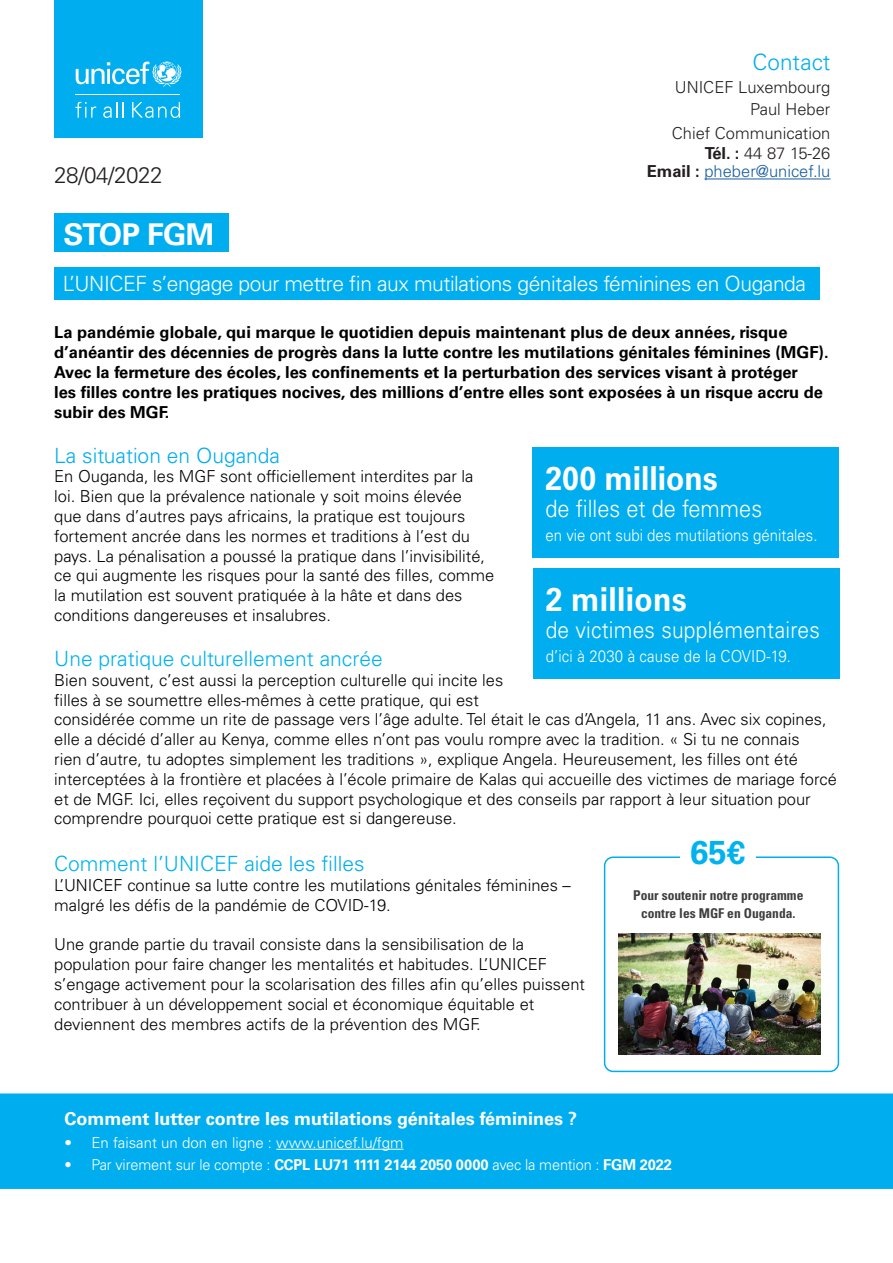
<style>
.page{position:relative;width:893px;height:1263px;background:#fff}
.page>*{position:absolute;margin:0;border:0;box-sizing:border-box;transform-origin:0 0}
.t1{font:700 33px "Univers LT Std";letter-spacing:.005em;color:#fff;scale:.91 1}
._02_Normal_Text_Para{font:700 33px "Univers LT Std";color:#00b3ef}
.t2{font:700 30px "Univers LT Std";letter-spacing:-.02em;color:#fff}
.t3{font:300 23.85px "Univers LT Std";color:#fff;scale:.91 1}
.t4{font:300 23.1px "Univers LT Std";letter-spacing:.01em;color:#fff;scale:.91 1}
.t5{font:300 22.5px "Univers LT Std";letter-spacing:-.02em;color:#231f20}
.Heading{font:300 22.5px "Univers LT Std";color:#00aeef}
.t6{font:300 21px "Univers LT Std";letter-spacing:-.02em;color:#fff}
.t7{font:300 21px "Univers LT Std";color:#00b3ef}
.t8{font:300 21px "Univers LT Std";color:#00aeef}
.Paragraph_Style_1{font:700 18px "Univers LT Std";color:#fff}
.t9{font:300 16.5px/19.8px "Univers LT Std";color:#000}
.t10{font:700 16.5px/19.8px "Univers LT Std";color:#000}
.t11{font:300 16.5px "Univers LT Std";color:#fff;scale:.91 1}
.Paragraph_Style_1-2{font:300 16.5px "Univers LT Std";color:#231f20}
.Paragraph_Style_1-3{font:300 16.5px/18px "Univers LT Std";color:#175d9e;text-align:right}
.t12{font:300 15px "Univers LT Std";letter-spacing:-.01em;color:#fff}
._02_Normal_Text_Para-2{font:700 condensed 13.5px/18px "Univers LT Std";color:#3e3e3f;text-align:center}
.s1{font-weight:700;color:#231f20}
.s2{color:#231f20}
.s3{color:#00aeef}
.s4{font-weight:700}
</style>
<div class="page">
<div style="left:54px;top:0;width:149px;height:137px;background:#00aeef"></div>
<svg style="left:75px;top:102px;width:21px;height:16px"></svg>
<svg style="left:103px;top:102px;width:21px;height:16px"></svg>
<svg style="left:132px;top:102px;width:48px;height:16px"></svg>
<svg style="left:76px;top:62px;width:105px;height:25px"></svg>
<hr style="left:75px;top:94px;width:105px;height:1px;background:#fff">
<div style="left:54px;top:213px;width:175px;height:39px;background:#00aeef"></div>
<div style="left:54px;top:267px;width:765px;height:33px;background:#00aeef"></div>
<hr style="left:704px;top:179px;width:126px;height:1px;background:#175d9e">
<div style="left:0;top:1093px;width:893px;height:96px;background:#00aeef"></div>
<hr style="left:276px;top:1149px;width:127px;height:1px;background:#fff">
<img style="left:619px;top:933px;width:201px;height:122px">
<div style="left:604px;top:856px;width:235px;height:216px;border:2px solid #00aeef;border-radius:9px"></div>
<div style="left:680px;top:834px;width:75px;height:35px;background:#fff"></div>
<div style="left:533px;top:447px;width:306px;height:110px;background:#00aeef"></div>
<div style="left:533px;top:568px;width:306px;height:111px;background:#00aeef"></div>
<p class="Heading" style="left:752px;top:49px;width:79px">Contact</p>
<p class="Paragraph_Style_1-2" style="left:675px;top:77px;width:157px">UNICEF Luxembourg</p>
<p class="Paragraph_Style_1-2" style="left:750px;top:99px;width:82px">Paul Heber</p>
<p class="Paragraph_Style_1-2" style="left:672px;top:123px;width:160px">Chief Communication</p>
<p class="Paragraph_Style_1-3" style="left:647px;top:144px;width:185px"><span class="s1">Tél. :</span> <span class="s2">44 87 15-26<br></span><span class="s1">Email :</span> pheber@unicef.lu</p>
<p class="t5" style="left:54px;top:162px;width:110px">28/04/2022</p>
<p class="t2" style="left:64px;top:217px;width:152px">STOP FGM</p>
<p class="t6" style="left:63px;top:271px;width:745px">L’UNICEF s’engage pour mettre fin aux mutilations génitales féminines en Ouganda</p>
<p class="t10" style="left:54px;top:323px;width:776px">La pandémie globale, qui marque le quotidien depuis maintenant plus de deux années, risque d’anéantir des décennies de progrès dans la lutte contre les mutilations génitales féminines (MGF).<br>Avec la fermeture des écoles, les confinements et la perturbation des services visant à protéger<br>les filles contre les pratiques nocives, des millions d’entre elles sont exposées à un risque accru de subir des MGF.</p>
<p class="t8" style="left:54px;top:442px;width:227px">La situation en Ouganda</p>
<p class="t9" style="left:54px;top:467px;width:442px">En Ouganda, les MGF sont officiellement interdites par la loi. Bien que la prévalence nationale y soit moins élevée<br>que dans d’autres pays africains, la pratique est toujours fortement ancrée dans les normes et traditions à l’est du pays. La pénalisation a poussé la pratique dans l’invisibilité, ce qui augmente les risques pour la santé des filles, comme la mutilation est souvent pratiquée à la hâte et dans des conditions dangereuses et insalubres.</p>
<p class="t7" style="left:54px;top:646px;width:330px">Une pratique culturellement ancrée</p>
<p class="t9" style="left:54px;top:670px;width:784px">Bien souvent, c’est aussi la perception culturelle qui incite les<br>filles à se soumettre elles-mêmes à cette pratique, qui est<br>considérée comme un rite de passage vers l’âge adulte. Tel était le cas d’Angela, 11 ans. Avec six copines, elle a décidé d’aller au Kenya, comme elles n’ont pas voulu rompre avec la tradition. « Si tu ne connais<br>rien d’autre, tu adoptes simplement les traditions », explique Angela. Heureusement, les filles ont été interceptées à la frontière et placées à l’école primaire de Kalas qui accueille des victimes de mariage forcé et de MGF. Ici, elles reçoivent du support psychologique et des conseils par rapport à leur situation pour comprendre pourquoi cette pratique est si dangereuse.</p>
<p class="t7" style="left:54px;top:851px;width:312px">Comment l’UNICEF <span class="s3">aide les filles</span></p>
<p class="t9" style="left:54px;top:875px;width:518px">L’UNICEF continue sa lutte contre les mutilations génitales féminines – malgré les défis de la pandémie de COVID-19.</p>
<p class="t9" style="left:54px;top:935px;width:532px">Une grande partie du travail consiste dans la sensibilisation de la population pour faire changer les mentalités et habitudes. L’UNICEF s’engage activement pour la scolarisation des filles afin qu’elles puissent contribuer à un développement social et économique équitable et deviennent des membres actifs de la prévention des MGF.</p>
<p class="t1" style="left:545px;top:459px;width:191px">200 millions</p>
<p class="t3" style="left:545px;top:494px;width:240px">de filles et de femmes</p>
<p class="t11" style="left:545px;top:525px;width:300px">en vie ont subi des mutilations génitales.</p>
<p class="t1" style="left:546px;top:580px;width:157px">2 millions</p>
<p class="t4" style="left:546px;top:616px;width:303px">de victimes supplémentaires</p>
<p class="t11" style="left:546px;top:646px;width:271px">d’ici à 2030 à cause de la COVID-19.</p>
<p class="_02_Normal_Text_Para" style="left:690px;top:833px;width:57px">65€</p>
<p class="_02_Normal_Text_Para-2" style="left:633px;top:886px;width:172px">Pour soutenir notre programme contre les MGF en Ouganda.</p>
<p class="Paragraph_Style_1" style="left:64px;top:1108px;width:514px">Comment lutter contre les mutilations génitales féminines ?</p>
<p class="t12" style="left:64px;top:1133px;width:341px">• En faisant un don en ligne : www.unicef.lu/fgm</p>
<p class="t12" style="left:64px;top:1155px;width:609px">• Par virement sur le compte : <span class="s4">CCPL LU71 1111 2144 2050 0000</span> avec la mention : <span class="s4">FGM 2022</span></p>
</div>
